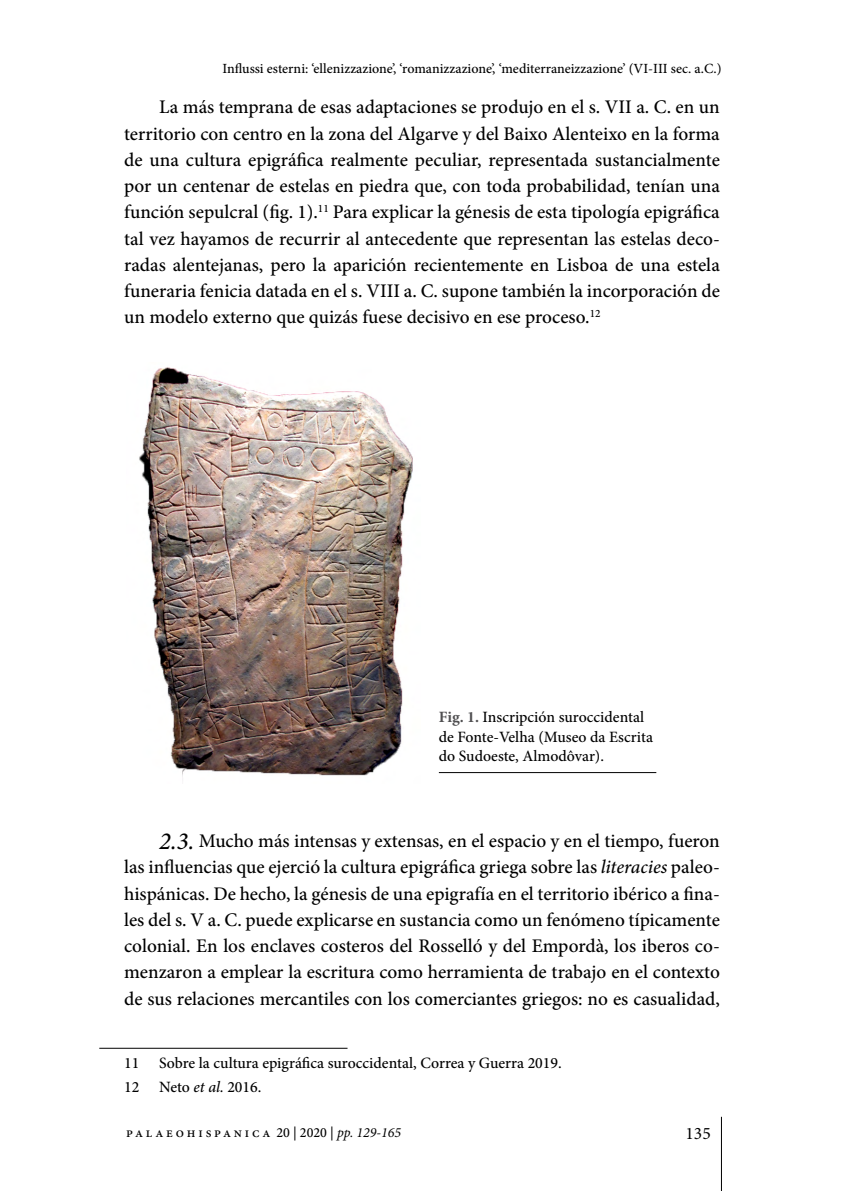
<style>
.page{position:relative;width:844px;height:1191px;background:#fff}
.page>*{position:absolute;margin:0;border:0;box-sizing:border-box;transform-origin:0 0}
.t1{font:500 19.25px/26.2px "Minion Pro";color:#000;text-align:justify}
.t2{font:17.5px "Minion Pro";color:#000}
.t3{font:500 15.75px/19.2px "Minion Pro";color:#000}
.t4{font:500 14px "Minion Pro";color:#000}
.t5{font:500 14px "Minion Pro";letter-spacing:.2em;color:#000}
.s1{font-weight:700;color:#504f51}
.s2{font-style:italic;font-size:24.5px}
.s3{font-style:italic}
.s4{font-weight:400;font-style:italic}
</style>
<div class="page">
<hr style="left:721px;top:1116px;width:1px;height:75px;background:#000">
<hr style="left:99px;top:1048px;width:248px;height:1px;background:#000">
<img style="left:139px;top:367px;width:274px;height:413px">
<hr style="left:439px;top:772px;width:217px;height:1px;background:#000">
<p class="t4" style="left:222px;top:59px;width:500px">Influssi esterni: ‘ellenizzazione’, ‘romanizzazione’, ‘mediterraneizzazione’ (VI-III sec. a.C.)</p>
<p class="t1" style="left:124px;top:94px;width:597px;text-indent:35px">La más temprana de esas adaptaciones se produjo en el s. VII a. C. en un territorio con centro en la zona del Algarve y del Baixo Alenteixo en la forma de una cultura epigráfica realmente peculiar, representada sustancialmente por un centenar de estelas en piedra que, con toda probabilidad, tenían una función sepulcral (fig. 1).<sup>11</sup> Para explicar la génesis de esta tipología epigráfica tal vez hayamos de recurrir al antecedente que representan las estelas deco&shy;radas alentejanas, pero la aparición recientemente en Lisboa de una estela funeraria fenicia datada en el s. VIII a. C. supone también la incorporación de un modelo externo que quizás fuese decisivo en ese proceso.<sup>12</sup></p>
<p class="t3" style="left:439px;top:707px;width:215px"><span class="s1">Fig. 1.</span> Inscripción suroccidental de Fonte-Velha (Museo da Escrita do Sudoeste, Almodôvar).</p>
<p class="t1" style="left:124px;top:828px;width:597px;text-indent:35px"><span class="s2">2.3.</span> Mucho más intensas y extensas, en el espacio y en el tiempo, fueron las influencias que ejerció la cultura epigráfica griega sobre las <span class="s3">literacies</span> paleo&shy;hispánicas. De hecho, la génesis de una epigrafía en el territorio ibérico a fina&shy;les del s. V a. C. puede explicarse en sustancia como un fenómeno típicamente colonial. En los enclaves costeros del Rosselló y del Empordà, los iberos co&shy;menzaron a emplear la escritura como herramienta de trabajo en el contexto de sus relaciones mercantiles con los comerciantes griegos: no es casualidad,</p>
<p class="t3" style="left:124px;top:1053px;width:17px">11</p>
<p class="t3" style="left:159px;top:1053px;width:404px">Sobre la cultura epigráfica suroccidental, Correa y Guerra 2019.</p>
<p class="t3" style="left:124px;top:1077px;width:17px">12</p>
<p class="t3" style="left:159px;top:1077px;width:104px">Neto <span class="s3">et al.</span> 2016.</p>
<p class="t5" style="left:126px;top:1122px;width:276px">palaeohispanica 20 | 2020 | <span class="s4">pp. 129-165</span></p>
<p class="t2" style="left:685px;top:1121px;width:27px">135</p>
</div>
